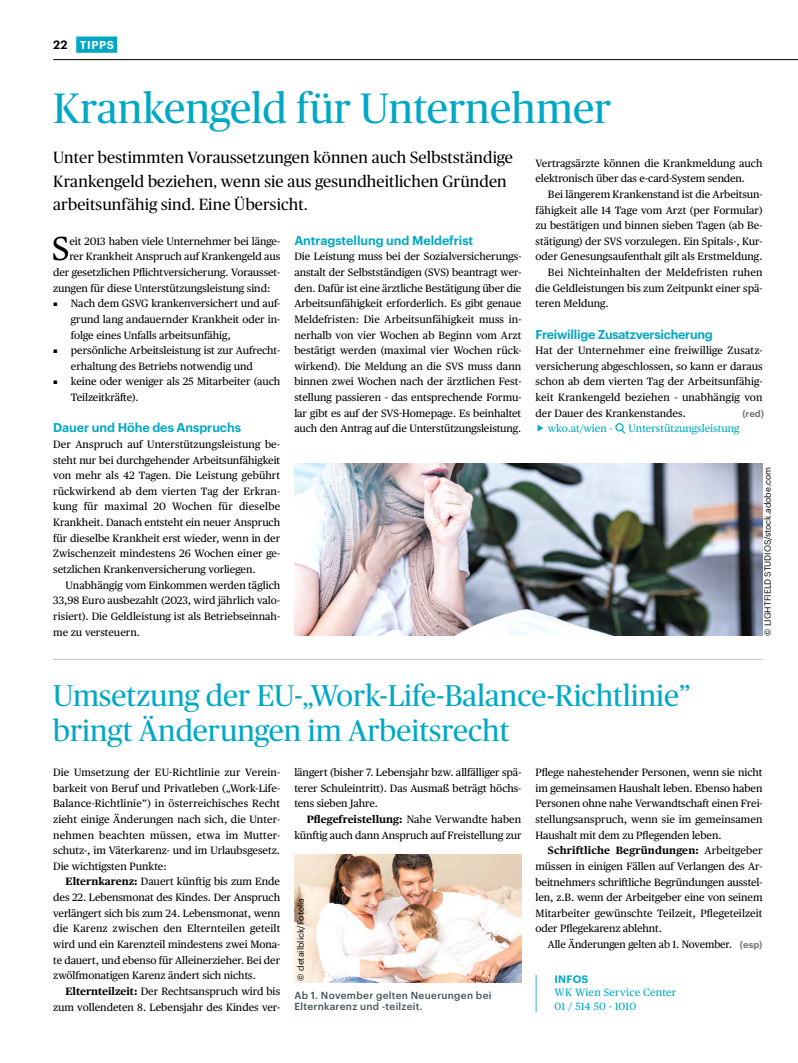
<style>
.page{position:relative;width:798px;height:1063px;background:#fff}
.page>*{position:absolute;margin:0;border:0;box-sizing:border-box;transform-origin:0 0}
.Headline_34_pt_blau{font:42.5px "Publico Headline";color:#00a8c5}
.Fließtext_Serif_Initialie_2zeilig{font:33.12px "Publico Text";color:#000}
.Headline_24_pt_blau{font:30px/35px "Publico Headline";color:#00a8c5}
.Vorspann_Serif_13_pt_links{font:16.25px/23.8px "Publico Headline";letter-spacing:.01em;color:#000}
.Zwischentitel_blau{font:600 12.5px "Graphik";letter-spacing:-.005em;color:#00a8c5}
.t1{font:600 11.88px "Graphik";color:#000}
.Balken_Kategorie_BLAU{font:600 11.25px "Graphik";letter-spacing:.06em;color:#fff}
.Fließtext_Serif{font:10.62px/15.6px "Publico Text";letter-spacing:-.005em;color:#000;text-align:justify}
.Fließtext_Serif_mit_Einzug{font:10.62px/15.6px "Publico Text";color:#000;text-align:justify}
.Fließtext_Serif_Initialie_2zeilig-2{font:10.62px "Publico Text";letter-spacing:-.005em;color:#000}
.t2{font:10.62px "Publico Text";color:#00a8c5}
.t3{font:10.62px "Publico Text";letter-spacing:.02em;color:#00a8c5}
.t4{font:600 10.62px "Graphik";letter-spacing:.025em;color:#00a8c5}
.Bildtext_dunkel{font:500 10px/11.9px "Graphik";letter-spacing:.03em;color:#3f4f5a}
.t5{font:600 9.38px "Graphik";color:#787370}
.Fotocredit{font:8.75px "Graphik";letter-spacing:-.01em;color:#000}
.s1{font-size:5px}
.s2{font-weight:700}
</style>
<div class="page">
<hr style="left:53px;top:59px;width:744px;height:1px;background:#000">
<div style="left:76px;top:37px;width:41px;height:16px;background:#00a8c5"></div>
<hr style="left:53px;top:659px;width:709px;height:1px;background:#cacaca">
<img style="left:294px;top:464px;width:468px;height:171px">
<div style="left:615px;top:423px;width:8px;height:8px;border:1px solid #00a8c5;border-radius:50%"></div>
<svg style="left:620px;top:429px;width:6px;height:5px"></svg>
<img style="left:294px;top:854px;width:227px;height:128px">
<p class="t1" style="left:53px;top:36px;width:16px">22</p>
<p class="Balken_Kategorie_BLAU" style="left:80px;top:36px;width:36px">TIPPS</p>
<p class="Headline_34_pt_blau" style="left:53px;top:78px;width:559px">Krankengeld für Unternehmer</p>
<p class="Vorspann_Serif_13_pt_links" style="left:53px;top:144px;width:461px">Unter bestimmten Voraussetzungen können auch Selbstständige<br>Krankengeld beziehen, wenn sie aus gesundheitlichen Gründen arbeitsunfähig sind. Eine Übersicht.</p>
<p class="Fließtext_Serif_Initialie_2zeilig" style="left:52px;top:224px;width:19px">S</p>
<p class="Fließtext_Serif_Initialie_2zeilig-2" style="left:69px;top:233px;width:212px">eit 2013 haben viele Unternehmer bei länge-</p>
<p class="Fließtext_Serif" style="left:535px;top:155px;width:228px">Vertragsärzte können die Krankmeldung auch elektronisch über das e-card-System senden.</p>
<p class="Fließtext_Serif_mit_Einzug" style="left:535px;top:186px;width:228px;text-indent:12px">Bei längerem Krankenstand ist die Arbeitsun&shy;fähigkeit alle 14 Tage vom Arzt (per Formular) zu bestätigen und binnen sieben Tagen (ab Be&shy;stätigung) der SVS vorzulegen. Ein Spitals-, Kur&shy;oder Genesungsaufenthalt gilt als Erstmeldung.</p>
<p class="Fließtext_Serif_mit_Einzug" style="left:535px;top:264px;width:228px;text-indent:12px">Bei Nichteinhalten der Meldefristen ruhen die Geldleistungen bis zum Zeitpunkt einer spä&shy;teren Meldung.</p>
<p class="Zwischentitel_blau" style="left:535px;top:324px;width:179px">Freiwillige Zusatzversicherung</p>
<p class="Fließtext_Serif" style="left:535px;top:342px;width:228px">Hat der Unternehmer eine freiwillige Zusatz&shy;versicherung abgeschlossen, so kann er daraus schon ab dem vierten Tag der Arbeitsunfähig&shy;keit Krankengeld beziehen - unabhängig von der Dauer des Krankenstandes.</p>
<p class="t2" style="left:547px;top:421px;width:66px">wko.at/wien -</p>
<p class="t2" style="left:628px;top:421px;width:112px">Unterstützungsleistung</p>
<p class="Zwischentitel_blau" style="left:294px;top:231px;width:180px">Antragstellung und Meldefrist</p>
<p class="Fließtext_Serif" style="left:294px;top:248px;width:228px">Die Leistung muss bei der Sozialversicherungs&shy;anstalt der Selbstständigen (SVS) beantragt wer&shy;den. Dafür ist eine ärztliche Bestätigung über die Arbeitsunfähigkeit erforderlich. Es gibt genaue Meldefristen: Die Arbeitsunfähigkeit muss in&shy;nerhalb von vier Wochen ab Beginn vom Arzt bestätigt werden (maximal vier Wochen rück&shy;wirkend). Die Meldung an die SVS muss dann binnen zwei Wochen nach der ärztlichen Fest&shy;stellung passieren - das entsprechende Formu&shy;lar gibt es auf der SVS-Homepage. Es beinhaltet auch den Antrag auf die Unterstützungsleistung.</p>
<p class="Fließtext_Serif_Initialie_2zeilig-2" style="left:69px;top:249px;width:212px">rer Krankheit Anspruch auf Krankengeld aus</p>
<p class="Fließtext_Serif_Initialie_2zeilig-2" style="left:53px;top:264px;width:228px">der gesetzlichen Pflichtversicherung. Vorausset-</p>
<p class="Fließtext_Serif_Initialie_2zeilig-2" style="left:53px;top:280px;width:218px">zungen für diese Unterstützungsleistung sind:</p>
<p class="Fließtext_Serif" style="left:71px;top:295px;width:211px;text-indent:-18px"><span class="s1">■</span> Nach dem GSVG krankenversichert und auf&shy;grund lang andauernder Krankheit oder in&shy;folge eines Unfalls arbeitsunfähig,</p>
<p class="Fließtext_Serif" style="left:71px;top:342px;width:211px;text-indent:-18px"><span class="s1">■</span> persönliche Arbeitsleistung ist zur Aufrecht&shy;erhaltung des Betriebs notwendig und</p>
<p class="Fließtext_Serif" style="left:71px;top:373px;width:211px;text-indent:-18px"><span class="s1">■</span> keine oder weniger als 25 Mitarbeiter (auch<br>Teilzeitkräfte).</p>
<p class="Zwischentitel_blau" style="left:53px;top:418px;width:189px">Dauer und Höhe des Anspruchs</p>
<p class="Fließtext_Serif" style="left:53px;top:436px;width:228px">Der Anspruch auf Unterstützungsleistung be&shy;steht nur bei durchgehender Arbeitsunfähigkeit von mehr als 42 Tagen. Die Leistung gebührt rückwirkend ab dem vierten Tag der Erkran&shy;kung für maximal 20 Wochen für dieselbe Krankheit. Danach entsteht ein neuer Anspruch für dieselbe Krankheit erst wieder, wenn in der Zwischenzeit mindestens 26 Wochen einer ge&shy;setzlichen Krankenversicherung vorliegen.</p>
<p class="Fließtext_Serif_mit_Einzug" style="left:53px;top:576px;width:228px;text-indent:12px">Unabhängig vom Einkommen werden täglich 33,98 Euro ausbezahlt (2023, wird jährlich valo&shy;risiert). Die Geldleistung ist als Betriebseinnah&shy;me zu versteuern.</p>
<p class="t5" style="left:742px;top:406px;width:23px">(red)</p>
<p class="Fotocredit" style="left:760px;top:636px;width:170px;rotate:-90deg">© LIGHTFIELD STUDIOS/stock.adobe.com</p>
<p class="Headline_24_pt_blau" style="left:53px;top:677px;width:638px">Umsetzung der EU-„Work-Life-Balance-Richtlinie” bringt Änderungen im Arbeitsrecht</p>
<p class="Fließtext_Serif" style="left:53px;top:764px;width:228px">Die Umsetzung der EU-Richtlinie zur Verein&shy;barkeit von Beruf und Privatleben („Work-Life-Balance-Richtlinie”) in österreichisches Recht zieht einige Änderungen nach sich, die Unter&shy;nehmen beachten müssen, etwa im Mutter&shy;schutz-, im Väterkarenz- und im Urlaubsgesetz.<br>Die wichtigsten Punkte:</p>
<p class="Fließtext_Serif_mit_Einzug" style="left:53px;top:873px;width:228px;text-indent:12px"><span class="s2">Elternkarenz:</span> Dauert künftig bis zum Ende des 22. Lebensmonat des Kindes. Der Anspruch verlängert sich bis zum 24. Lebensmonat, wenn die Karenz zwischen den Elternteilen geteilt wird und ein Karenzteil mindestens zwei Mona&shy;te dauert, und ebenso für Alleinerzieher. Bei der zwölfmonatigen Karenz ändert sich nichts.</p>
<p class="Fließtext_Serif_mit_Einzug" style="left:53px;top:983px;width:228px;text-align:right"><span class="s2">Elternteilzeit:</span> Der Rechtsanspruch wird bis zum vollendeten 8. Lebensjahr des Kindes ver-</p>
<p class="Fließtext_Serif_mit_Einzug" style="left:294px;top:764px;width:228px">längert (bisher 7. Lebensjahr bzw. allfälliger spä&shy;terer Schuleintritt). Das Ausmaß beträgt höchs&shy;tens sieben Jahre.</p>
<p class="Fließtext_Serif_mit_Einzug" style="left:294px;top:811px;width:228px;text-align:right"><span class="s2">Pflegefreistellung:</span> Nahe Verwandte haben künftig auch dann Anspruch auf Freistellung zur</p>
<p class="Fotocredit" style="left:294px;top:981px;width:84px;rotate:-90deg">© detailblick/Fotolia</p>
<p class="Bildtext_dunkel" style="left:294px;top:988px;width:198px">Ab 1. November gelten Neuerungen bei<br>Elternkarenz und -teilzeit.</p>
<p class="Fließtext_Serif_mit_Einzug" style="left:535px;top:764px;width:228px">Pflege nahestehender Personen, wenn sie nicht im gemeinsamen Haushalt leben. Ebenso haben Personen ohne nahe Verwandtschaft einen Frei&shy;stellungsanspruch, wenn sie im gemeinsamen Haushalt mit dem zu Pflegenden leben.</p>
<p class="Fließtext_Serif_mit_Einzug" style="left:535px;top:842px;width:228px;text-indent:12px"><span class="s2">Schriftliche Begründungen:</span> Arbeitgeber müssen in einigen Fällen auf Verlangen des Ar&shy;beitnehmers schriftliche Begründungen ausstel&shy;len, z.B. wenn der Arbeitgeber eine von seinem Mitarbeiter gewünschte Teilzeit, Pflegeteilzeit oder Pflegekarenz ablehnt.</p>
<p class="Fließtext_Serif_mit_Einzug" style="left:547px;top:936px;width:186px">Alle Änderungen gelten ab 1. November.</p>
<p class="t4" style="left:554px;top:971px;width:35px">INFOS</p>
<p class="t3" style="left:554px;top:985px;width:123px">WK Wien Service Center</p>
<p class="t2" style="left:554px;top:998px;width:83px">01 / 514 50 - 1010</p>
<p class="t5" style="left:739px;top:937px;width:24px">(esp)</p>
</div>
